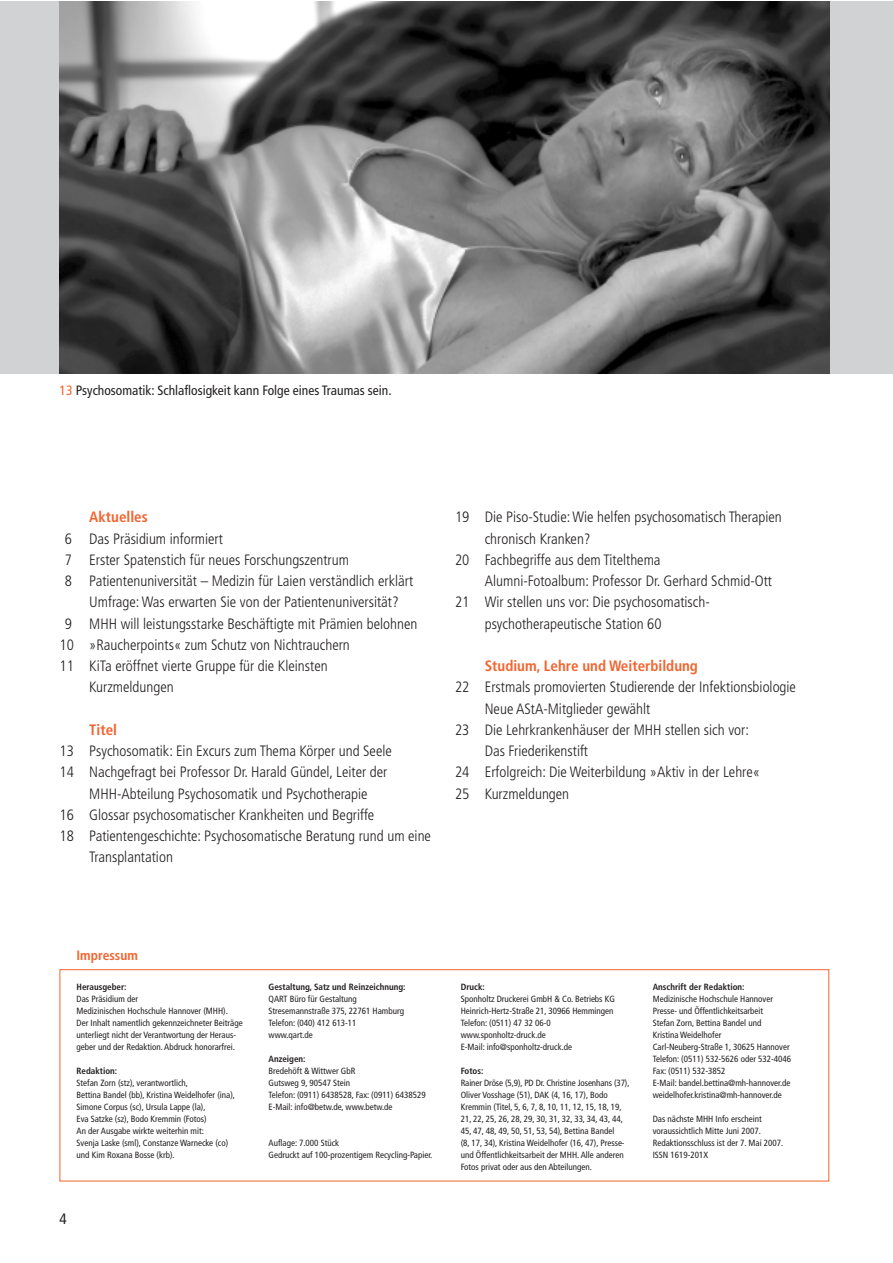
<style>
.page{position:relative;width:893px;height:1263px;background:#fff}
.page>*{position:absolute;margin:0;border:0;box-sizing:border-box;transform-origin:0 0}
.t1{font:300 condensed 15px "Frutiger LT Std";color:#231f20}
.t2{font:700 condensed 15px "Frutiger LT Std";color:#f2642f}
.t3{font:condensed 15px "Frutiger";color:#231f20}
.t4{font:condensed 13.5px "Frutiger";color:#231f20}
.t5{font:700 condensed 13.5px "Frutiger LT Std";color:#f2642f}
.t6{font:condensed 9px/12px "Frutiger";color:#231f20}
.t7{font:700 condensed 9px "Frutiger LT Std";color:#231f20}
.s1{color:#f2642f}
</style>
<div class="page">
<div style="left:0;top:1px;width:892px;height:372px;background:#d1d2d4"></div>
<div style="left:60px;top:969px;width:769px;height:212px;border:1px solid #f2642f"></div>
<img style="left:60px;top:1px;width:769px;height:372px">
<h2 class="t4" style="left:60px;top:385px;width:334px"><span class="s1">13</span> Psychosomatik: Schlaflosigkeit kann Folge eines Traumas sein.</h2>
<h1 class="t2" style="left:89px;top:511px;width:60px">Aktuelles</h1>
<h1 class="t1" style="left:65px;top:532px;width:160px">6 Das Präsidium informiert</h1>
<h1 class="t1" style="left:65px;top:553px;width:286px">7 Erster Spatenstich für neues Forschungszentrum</h1>
<h1 class="t1" style="left:65px;top:575px;width:350px">8 Patientenuniversität – Medizin für Laien verständlich erklärt</h1>
<h1 class="t1" style="left:89px;top:596px;width:311px">Umfrage: Was erwarten Sie von der Patientenuniversität?</h1>
<h1 class="t1" style="left:65px;top:617px;width:354px">9 MHH will leistungsstarke Beschäftigte mit Prämien belohnen</h1>
<h1 class="t1" style="left:60px;top:639px;width:292px">10 »Raucherpoints« zum Schutz von Nichtrauchern</h1>
<h1 class="t1" style="left:60px;top:660px;width:270px">11 KiTa eröffnet vierte Gruppe für die Kleinsten</h1>
<h1 class="t1" style="left:89px;top:681px;width:86px">Kurzmeldungen</h1>
<h1 class="t2" style="left:89px;top:724px;width:29px">Titel</h1>
<h1 class="t1" style="left:60px;top:745px;width:334px">13 Psychosomatik: Ein Excurs zum Thema Körper und Seele</h1>
<h1 class="t1" style="left:60px;top:766px;width:329px">14 Nachgefragt bei Professor Dr. Harald Gündel, Leiter der</h1>
<h1 class="t1" style="left:89px;top:787px;width:280px">MHH-Abteilung Psychosomatik und Psychotherapie</h1>
<h1 class="t1" style="left:60px;top:809px;width:316px">16 Glossar psychosomatischer Krankheiten und Begriffe</h1>
<h1 class="t1" style="left:60px;top:830px;width:373px">18 Patientengeschichte: Psychosomatische Beratung rund um eine</h1>
<h1 class="t1" style="left:89px;top:851px;width:85px">Transplantation</h1>
<h1 class="t1" style="left:455px;top:511px;width:328px">19 Die Piso-Studie: Wie helfen psychosomatisch Therapien</h1>
<h1 class="t1" style="left:485px;top:532px;width:107px">chronisch Kranken?</h1>
<h1 class="t1" style="left:455px;top:553px;width:207px">20 Fachbegriffe aus dem Titelthema</h1>
<h1 class="t1" style="left:485px;top:575px;width:289px">Alumni-Fotoalbum: Professor Dr. Gerhard Schmid-Ott</h1>
<h1 class="t1" style="left:455px;top:596px;width:256px">21 Wir stellen uns vor: Die psychosomatisch-</h1>
<h1 class="t1" style="left:485px;top:617px;width:178px">psychotherapeutische Station 60</h1>
<h1 class="t2" style="left:485px;top:660px;width:215px">Studium, Lehre und Weiterbildung</h1>
<h1 class="t1" style="left:455px;top:681px;width:343px">22 Erstmals promovierten Studierende der Infektionsbiologie</h1>
<h1 class="t1" style="left:485px;top:702px;width:167px">Neue AStA-Mitglieder gewählt</h1>
<h1 class="t1" style="left:455px;top:724px;width:295px">23 Die Lehrkrankenhäuser der MHH stellen sich vor:</h1>
<h1 class="t1" style="left:485px;top:745px;width:105px">Das Friederikenstift</h1>
<h1 class="t1" style="left:455px;top:766px;width:307px">24 Erfolgreich: Die Weiterbildung »Aktiv in der Lehre«</h1>
<h1 class="t1" style="left:455px;top:787px;width:116px">25 Kurzmeldungen</h1>
<h2 class="t5" style="left:77px;top:950px;width:63px">Impressum</h2>
<p class="t7" style="left:77px;top:983px;width:52px">Herausgeber:</p>
<p class="t6" style="left:77px;top:993px;width:168px">Das Präsidium der<br>Medizinischen Hochschule Hannover (MHH).<br>Der Inhalt namentlich gekennzeichneter Beiträge unterliegt nicht der Verantwortung der Heraus&shy;geber und der Redaktion. Abdruck honorarfrei.</p>
<p class="t7" style="left:77px;top:1067px;width:42px">Redaktion:</p>
<p class="t6" style="left:77px;top:1077px;width:160px">Stefan Zorn (stz), verantwortlich,<br>Bettina Bandel (bb), Kristina Weidelhofer (ina), Simone Corpus (sc), Ursula Lappe (la),<br>Eva Satzke (sz), Bodo Kremmin (Fotos)<br>An der Ausgabe wirkte weiterhin mit:<br>Svenja Laske (sml), Constanze Warnecke (co) und Kim Roxana Bosse (krb).</p>
<h1 class="t3" style="left:60px;top:1213px;width:9px">4</h1>
<p class="t7" style="left:269px;top:983px;width:138px">Gestaltung, Satz und Reinzeichnung:</p>
<p class="t6" style="left:269px;top:993px;width:137px">QART Büro für Gestaltung<br>Stresemannstraße 375, 22761 Hamburg<br>Telefon: (040) 412 613-11<br>www.qart.de</p>
<p class="t7" style="left:269px;top:1055px;width:39px">Anzeigen:</p>
<p class="t6" style="left:269px;top:1065px;width:159px">Bredehöft &amp; Wittwer GbR<br>Gutsweg 9, 90547 Stein<br>Telefon: (0911) 6438528, Fax: (0911) 6438529<br>E-Mail: info@betw.de, www.betw.de</p>
<p class="t6" style="left:269px;top:1137px;width:165px">Auflage: 7.000 Stück<br>Gedruckt auf 100-prozentigem Recycling-Papier.</p>
<p class="t7" style="left:461px;top:983px;width:26px">Druck:</p>
<p class="t6" style="left:461px;top:993px;width:156px">Sponholtz Druckerei GmbH &amp; Co. Betriebs KG Heinrich-Hertz-Straße 21, 30966 Hemmingen Telefon: (0511) 47 32 06-0 www.sponholtz-druck.de<br>E-Mail: info@sponholtz-druck.de</p>
<p class="t7" style="left:461px;top:1067px;width:24px">Fotos:</p>
<p class="t6" style="left:461px;top:1077px;width:170px">Rainer Dröse (5,9), PD Dr. Christine Josenhans (37), Oliver Vosshage (51), DAK (4, 16, 17), Bodo Kremmin (Titel, 5, 6, 7, 8, 10, 11, 12, 15, 18, 19, 21, 22, 25, 26, 28, 29, 30, 31, 32, 33, 34, 43, 44, 45, 47, 48, 49, 50, 51, 53, 54), Bettina Bandel<br>(8, 17, 34), Kristina Weidelhofer (16, 47), Presse&shy;und Öffentlichkeitsarbeit der MHH. Alle anderen Fotos privat oder aus den Abteilungen.</p>
<p class="t7" style="left:653px;top:983px;width:93px">Anschrift der Redaktion:</p>
<p class="t6" style="left:653px;top:993px;width:140px">Medizinische Hochschule Hannover Presse- und Öffentlichkeitsarbeit<br>Stefan Zorn, Bettina Bandel und<br>Kristina Weidelhofer Carl-Neuberg-Straße 1, 30625 Hannover Telefon: (0511) 532-5626 oder 532-4046<br>Fax: (0511) 532-3852<br>E-Mail: bandel.bettina@mh-hannover.de weidelhofer.kristina@mh-hannover.de</p>
<p class="t6" style="left:653px;top:1113px;width:132px">Das nächste MHH Info erscheint voraussichtlich Mitte Juni 2007.<br>Redaktionsschluss ist der 7. Mai 2007.<br>ISSN 1619-201X</p>
</div>
